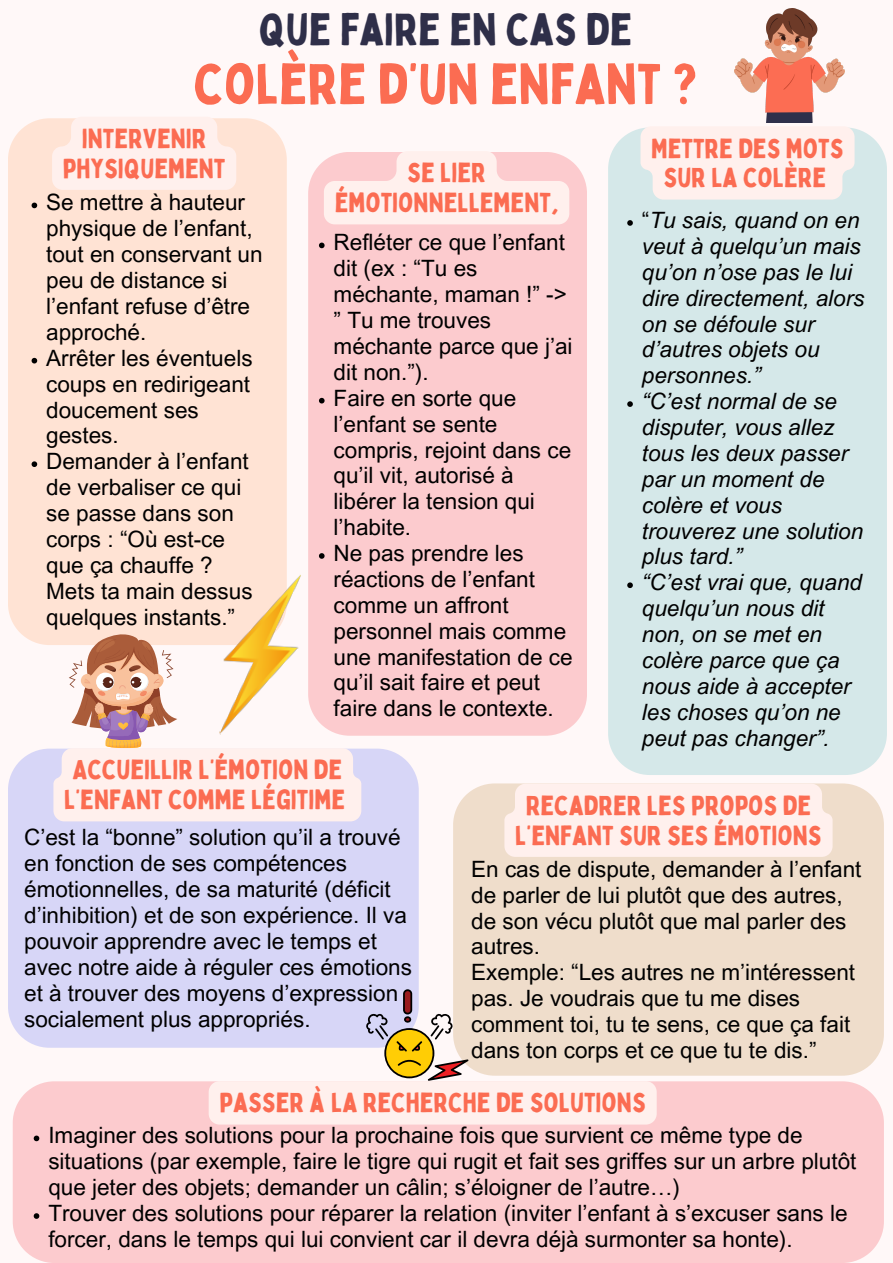
<style>
.page{position:relative;width:893px;height:1263px;background:#fff8f8}
.page>*{position:absolute;margin:0;border:0;box-sizing:border-box;transform-origin:0 0}
.t1{font:56.18px "Bobby Jones";color:#fb6c52}
.t2{font:44.33px "Bobby Jones";color:#2f2f49}
.t3{font:27px/29.8px "Bobby Jones";color:#fb6c52;text-align:center}
.t4{font:22.5px/25.9px "Arial MT Pro";color:#000}
.t5{font:italic 22.5px/25.9px "Arial MT Pro";color:#000}
.s1{font-style:normal}
</style>
<div class="page">
<div style="left:8px;top:749px;width:410px;height:299px;background:#d7d6f7"></div>
<div style="left:8px;top:118px;width:279px;height:527px;background:#ffe3d4"></div>
<div style="left:308px;top:159px;width:279px;height:577px;background:#fccbce"></div>
<div style="left:608px;top:128px;width:279px;height:647px;background:#d5e8e9"></div>
<div style="left:453px;top:783px;width:430px;height:293px;background:#efddcb"></div>
<div style="left:13px;top:1081px;width:870px;height:182px;background:#fccbce"></div>
<img style="left:735px;top:9px;width:109px;height:113px">
<img style="left:219px;top:571px;width:82px;height:62px">
<svg style="left:32px;top:203px;width:5px;height:5px"></svg>
<svg style="left:32px;top:358px;width:5px;height:5px"></svg>
<svg style="left:32px;top:461px;width:5px;height:6px"></svg>
<svg style="left:319px;top:243px;width:5px;height:5px"></svg>
<svg style="left:319px;top:398px;width:5px;height:5px"></svg>
<svg style="left:319px;top:553px;width:5px;height:6px"></svg>
<svg style="left:627px;top:220px;width:6px;height:6px"></svg>
<svg style="left:627px;top:401px;width:6px;height:6px"></svg>
<svg style="left:627px;top:582px;width:6px;height:6px"></svg>
<svg style="left:34px;top:1135px;width:5px;height:6px"></svg>
<svg style="left:34px;top:1213px;width:5px;height:6px"></svg>
<div style="left:640px;top:127px;width:214px;height:73px;background:#fff0ed"></div>
<svg style="left:53px;top:633px;width:308px;height:188px"></svg>
<svg style="left:52px;top:117px;width:184px;height:73px"></svg>
<svg style="left:324px;top:152px;width:245px;height:72px"></svg>
<svg style="left:209px;top:989px;width:447px;height:135px"></svg>
<div style="left:504px;top:784px;width:328px;height:73px;background:#fff0ed"></div>
<h3 class="t2" style="left:259px;top:1px;width:375px">QUE FAIRE EN CAS DE</h3>
<h1 class="t1" style="left:193px;top:49px;width:505px">COLÈRE D’UN ENFANT ?</h1>
<p class="t3" style="left:63px;top:123px;width:164px">INTERVENIR<br>PHYSIQUEMENT</p>
<p class="t4" style="left:46px;top:192px;width:218px">Se mettre à hauteur physique de l’enfant, tout en conservant un peu de distance si l’enfant refuse d’être approché.</p>
<p class="t4" style="left:46px;top:348px;width:208px">Arrêter les éventuels coups en redirigeant doucement ses gestes.</p>
<p class="t4" style="left:46px;top:451px;width:208px">Demander à l’enfant de verbaliser ce qui se passe dans son corps : “Où est-ce que ça chauffe ?<br>Mets ta main dessus quelques instants.”</p>
<p class="t3" style="left:335px;top:157px;width:225px">SE LIER<br>ÉMOTIONNELLEMENT,</p>
<h3 class="t4" style="left:333px;top:232px;width:240px">Refléter ce que l’enfant dit (ex : “Tu es méchante, maman !” -&gt; ” Tu me trouves méchante parce que j’ai dit non.”).</h3>
<h3 class="t4" style="left:333px;top:388px;width:239px">Faire en sorte que l’enfant se sente compris, rejoint dans ce qu’il vit, autorisé à libérer la tension qui l’habite.</h3>
<p class="t4" style="left:333px;top:543px;width:240px">Ne pas prendre les réactions de l’enfant comme un affront personnel mais comme une manifestation de ce qu’il sait faire et peut faire dans le contexte.</p>
<p class="t3" style="left:651px;top:133px;width:194px">METTRE DES MOTS<br>SUR LA COLÈRE</p>
<p class="t5" style="left:642px;top:210px;width:224px"><span class="s1">“</span>Tu sais, quand on en veut à quelqu’un mais qu’on n’ose pas le lui dire directement, alors on se défoule sur d’autres objets ou personnes.”</p>
<p class="t5" style="left:642px;top:391px;width:223px">“C’est normal de se disputer, vous allez tous les deux passer par un moment de colère et vous trouverez une solution plus tard.”</p>
<p class="t5" style="left:642px;top:572px;width:222px">“C’est vrai que, quand quelqu’un nous dit non, on se met en colère parce que ça nous aide à accepter les choses qu’on ne peut pas changer”.</p>
<h3 class="t3" style="left:64px;top:754px;width:282px">ACCUEILLIR L’ÉMOTION DE<br>L’ENFANT COMME LÉGITIME</h3>
<p class="t4" style="left:24px;top:827px;width:389px">C’est la “bonne” solution qu’il a trouvé en fonction de ses compétences émotionnelles, de sa maturité (déficit d’inhibition) et de son expérience. Il va pouvoir apprendre avec le temps et avec notre aide à réguler ces émotions et à trouver des moyens d’expression socialement plus appropriés.</p>
<h3 class="t3" style="left:515px;top:790px;width:308px">RECADRER LES PROPOS DE<br>L’ENFANT SUR SES ÉMOTIONS</h3>
<p class="t4" style="left:471px;top:859px;width:392px">En cas de dispute, demander à l’enfant de parler de lui plutôt que des autres, de son vécu plutôt que mal parler des autres.</p>
<p class="t4" style="left:471px;top:962px;width:385px">Exemple: “Les autres ne m’intéressent pas. Je voudrais que tu me dises comment toi, tu te sens, ce que ça fait dans ton corps et ce que tu te dis.”</p>
<p class="t3" style="left:219px;top:1087px;width:428px">PASSER À LA RECHERCHE DE SOLUTIONS</p>
<p class="t4" style="left:48px;top:1125px;width:809px">Imaginer des solutions pour la prochaine fois que survient ce même type de situations (par exemple, faire le tigre qui rugit et fait ses griffes sur un arbre plutôt que jeter des objets; demander un câlin; s’éloigner de l’autre…)</p>
<h3 class="t4" style="left:48px;top:1203px;width:801px">Trouver des solutions pour réparer la relation (inviter l’enfant à s’excuser sans le forcer, dans le temps qui lui convient car il devra déjà surmonter sa honte).</h3>
</div>
